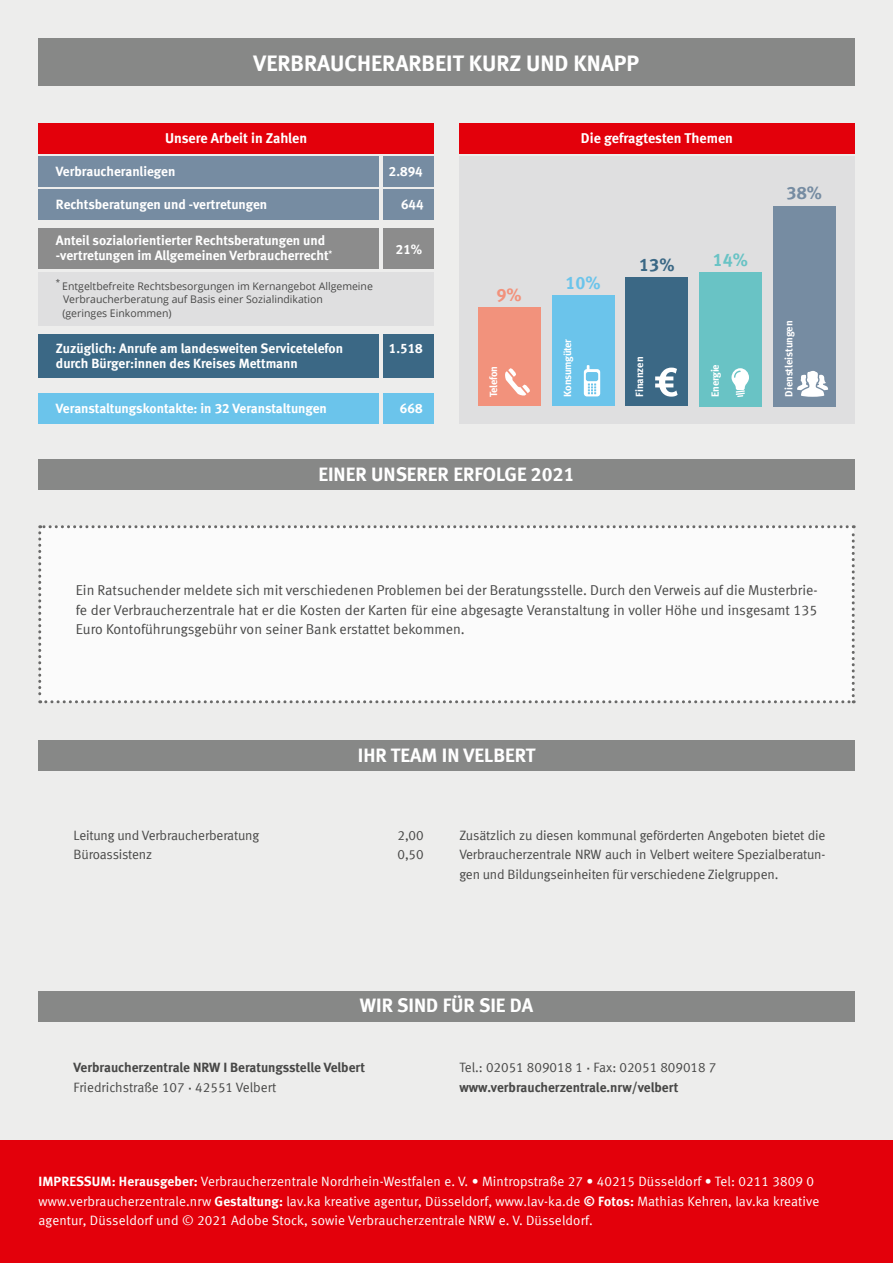
<style>
.page{position:relative;width:893px;height:1263px;background:#ededec}
.page>*{position:absolute;margin:0;border:0;box-sizing:border-box;transform-origin:0 0}
.t1{font:700 22.5px "VZ Meta LF";color:#fff}
.t2{font:700 19.5px "VZ Meta LF";color:#fff}
.t3{font:700 18px "VZ Meta LF";color:#3b6885}
.t4{font:700 18px "VZ Meta LF";color:#6bc4eb}
.t5{font:700 18px "VZ Meta LF";color:#768ca2}
.t6{font:700 18px "VZ Meta LF";color:#69c3c5}
.t7{font:700 18px "VZ Meta LF";color:#f2927c}
.t8{font:14.25px/19.5px "VZ Meta LF";color:#484847;text-align:justify}
.t9{font:700 14.25px "VZ Meta LF";color:#fff}
.t10{font:13.5px/19.5px "VZ Meta LF";letter-spacing:.01em;color:#fff}
.t11{font:700 13.5px/15px "VZ Meta LF";color:#fff}
.t12{font:13.5px/19.5px "VZ Meta LF";letter-spacing:-.01em;color:#484847;text-align:justify}
.t13{font:700 13.5px/19.5px "VZ Meta LF";color:#484847}
.t14{font:10.5px/13.5px "Open Sans";color:#484847}
.t15{font:700 10.5px "VZ Meta LF";letter-spacing:-.01em;color:#fff}
.s1{font-weight:400}
.s2{font-family:"Helvetica LT Std";font-stretch:condensed}
.s3{font-weight:700}
</style>
<div class="page">
<div style="left:0;top:1140px;width:893px;height:123px;background:#e3000b"></div>
<div style="left:38px;top:38px;width:817px;height:47px;background:#878887"></div>
<div style="left:459px;top:156px;width:396px;height:267px;background:#dfdfe0"></div>
<div style="left:38px;top:525px;width:817px;height:178px;background:#fbfbfb"></div>
<div style="left:38px;top:156px;width:340px;height:30px;background:#768ca2"></div>
<div style="left:38px;top:229px;width:340px;height:40px;background:#8c8c8c"></div>
<div style="left:459px;top:123px;width:396px;height:30px;background:#e3000b"></div>
<div style="left:38px;top:123px;width:396px;height:30px;background:#e3000b"></div>
<div style="left:38px;top:272px;width:396px;height:53px;background:#dfdfe0"></div>
<div style="left:38px;top:334px;width:340px;height:43px;background:#3b6885"></div>
<div style="left:38px;top:190px;width:341px;height:30px;background:#768ca2"></div>
<div style="left:38px;top:393px;width:341px;height:30px;background:#6bc4eb"></div>
<div style="left:383px;top:156px;width:51px;height:30px;background:#768ca2"></div>
<div style="left:38px;top:459px;width:817px;height:30px;background:#878887"></div>
<div style="left:383px;top:190px;width:51px;height:30px;background:#768ca2"></div>
<div style="left:383px;top:393px;width:51px;height:30px;background:#6bc4eb"></div>
<div style="left:383px;top:229px;width:51px;height:40px;background:#8c8c8c"></div>
<div style="left:383px;top:334px;width:51px;height:43px;background:#3b6885"></div>
<div style="left:478px;top:307px;width:62px;height:99px;background:#f2927c"></div>
<svg style="left:505px;top:368px;width:25px;height:28px"></svg>
<div style="left:626px;top:278px;width:62px;height:128px;background:#3b6885"></div>
<svg style="left:655px;top:368px;width:23px;height:29px"></svg>
<div style="left:552px;top:296px;width:62px;height:110px;background:#6bc4eb"></div>
<svg style="left:584px;top:365px;width:16px;height:31px"></svg>
<div style="left:773px;top:206px;width:62px;height:200px;background:#768ca2"></div>
<svg style="left:797px;top:371px;width:31px;height:26px"></svg>
<div style="left:38px;top:991px;width:817px;height:30px;background:#878887"></div>
<div style="left:38px;top:740px;width:817px;height:30px;background:#878887"></div>
<div style="left:699px;top:272px;width:62px;height:134px;background:#69c3c5"></div>
<svg style="left:731px;top:368px;width:18px;height:29px"></svg>
<h1 class="t1" style="left:254px;top:50px;width:387px">VERBRAUCHERARBEIT KURZ UND KNAPP</h1>
<p class="t9" style="left:165px;top:129px;width:144px">Unsere Arbeit in Zahlen</p>
<p class="t9" style="left:581px;top:129px;width:154px">Die gefragtesten Themen</p>
<p class="t11" style="left:389px;top:163px;width:35px">2.894</p>
<p class="t11" style="left:401px;top:197px;width:24px">644</p>
<p class="t11" style="left:56px;top:163px;width:121px">Verbraucheranliegen</p>
<p class="t11" style="left:56px;top:197px;width:213px">Rechtsberatungen und -vertretungen</p>
<p class="t11" style="left:56px;top:233px;width:278px">Anteil sozialorientierter Rechtsberatungen und -vertretungen im Allgemeinen Verbraucherrecht<sup>*</sup></p>
<p class="t11" style="left:396px;top:242px;width:28px">21%</p>
<p class="t14" style="left:62px;top:279px;width:312px;text-indent:-7px"><sup>*</sup> Entgeltbefreite Rechtsbesorgungen im Kernangebot Allgemeine<br>Verbraucherberatung auf Basis einer Sozialindikation<br>(geringes Einkommen)</p>
<h3 class="t7" style="left:497px;top:284px;width:27px">9%</h3>
<h3 class="t4" style="left:565px;top:272px;width:37px">10%</h3>
<p class="t11" style="left:56px;top:340px;width:289px">Zuzüglich: Anrufe am landesweiten Servicetelefon durch Bürger:innen des Kreises Mettmann</p>
<p class="t11" style="left:389px;top:340px;width:35px">1.518</p>
<p class="t15" style="left:487px;top:397px;width:32px;rotate:-90deg">Telefon</p>
<p class="t15" style="left:561px;top:397px;width:59px;rotate:-90deg">Konsumgüter</p>
<p class="t11" style="left:56px;top:400px;width:272px">Veranstaltungskontakte: in 32 Veranstaltungen</p>
<p class="t11" style="left:400px;top:400px;width:24px">668</p>
<h2 class="t2" style="left:318px;top:462px;width:258px">EINER UNSERER ERFOLGE 2021</h2>
<h3 class="t3" style="left:639px;top:254px;width:37px">13%</h3>
<p class="t15" style="left:633px;top:397px;width:41px;rotate:-90deg">Finanzen</p>
<h3 class="t6" style="left:713px;top:249px;width:37px">14%</h3>
<p class="t15" style="left:709px;top:397px;width:34px;rotate:-90deg">Energie</p>
<h3 class="t5" style="left:787px;top:182px;width:37px">38%</h3>
<p class="t15" style="left:783px;top:397px;width:78px;rotate:-90deg">Dienstleistungen</p>
<p class="t8" style="left:76px;top:580px;width:743px">Ein Ratsuchender meldete sich mit verschiedenen Problemen bei der Beratungsstelle. Durch den Verweis auf die Musterbrie&shy;fe der Verbraucherzentrale hat er die Kosten der Karten für eine abgesagte Veranstaltung in voller Höhe und insgesamt 135<br>Euro Kontoführungsgebühr von seiner Bank erstattet bekommen.</p>
<h2 class="t2" style="left:358px;top:743px;width:179px">IHR TEAM IN VELBERT</h2>
<p class="t12" style="left:74px;top:825px;width:187px">Leitung und Verbraucherberatung</p>
<p class="t12" style="left:398px;top:825px;width:28px">2,00</p>
<p class="t12" style="left:74px;top:845px;width:80px">Büroassistenz</p>
<p class="t12" style="left:398px;top:845px;width:28px">0,50</p>
<p class="t12" style="left:459px;top:825px;width:368px">Zusätzlich zu diesen kommunal geförderten Angeboten bietet die Verbraucherzentrale NRW auch in Velbert weitere Spezialberatun&shy;gen und Bildungseinheiten für verschiedene Zielgruppen.</p>
<h2 class="t2" style="left:360px;top:994px;width:175px">WIR SIND FÜR SIE DA</h2>
<p class="t13" style="left:74px;top:1058px;width:293px">Verbraucherzentrale NRW I Beratungsstelle Velbert<br><span class="s1">Friedrichstraße 107</span> <span class="s2">∙</span> <span class="s1">42551 Velbert</span></p>
<p class="t13" style="left:459px;top:1058px;width:259px"><span class="s1">Tel.: 02051 809018 1</span> <span class="s2">∙</span> <span class="s1">Fax: 02051 809018 7 </span>www.verbraucherzentrale.nrw/velbert</p>
<p class="t10" style="left:38px;top:1172px;width:782px"><span class="s3">IMPRESSUM: Herausgeber:</span> Verbraucherzentrale Nordrhein-Westfalen e. V. • Mintropstraße 27 • 40215 Düsseldorf • Tel: 0211 3809 0 www.verbraucherzentrale.nrw <span class="s3">Gestaltung:</span> lav.ka kreative agentur, Düsseldorf, www.lav-ka.de <span class="s3">© Fotos:</span> Mathias Kehren, lav.ka kreative agentur, Düsseldorf und © 2021 Adobe Stock, sowie Verbraucherzentrale NRW e. V. Düsseldorf.</p>
</div>
